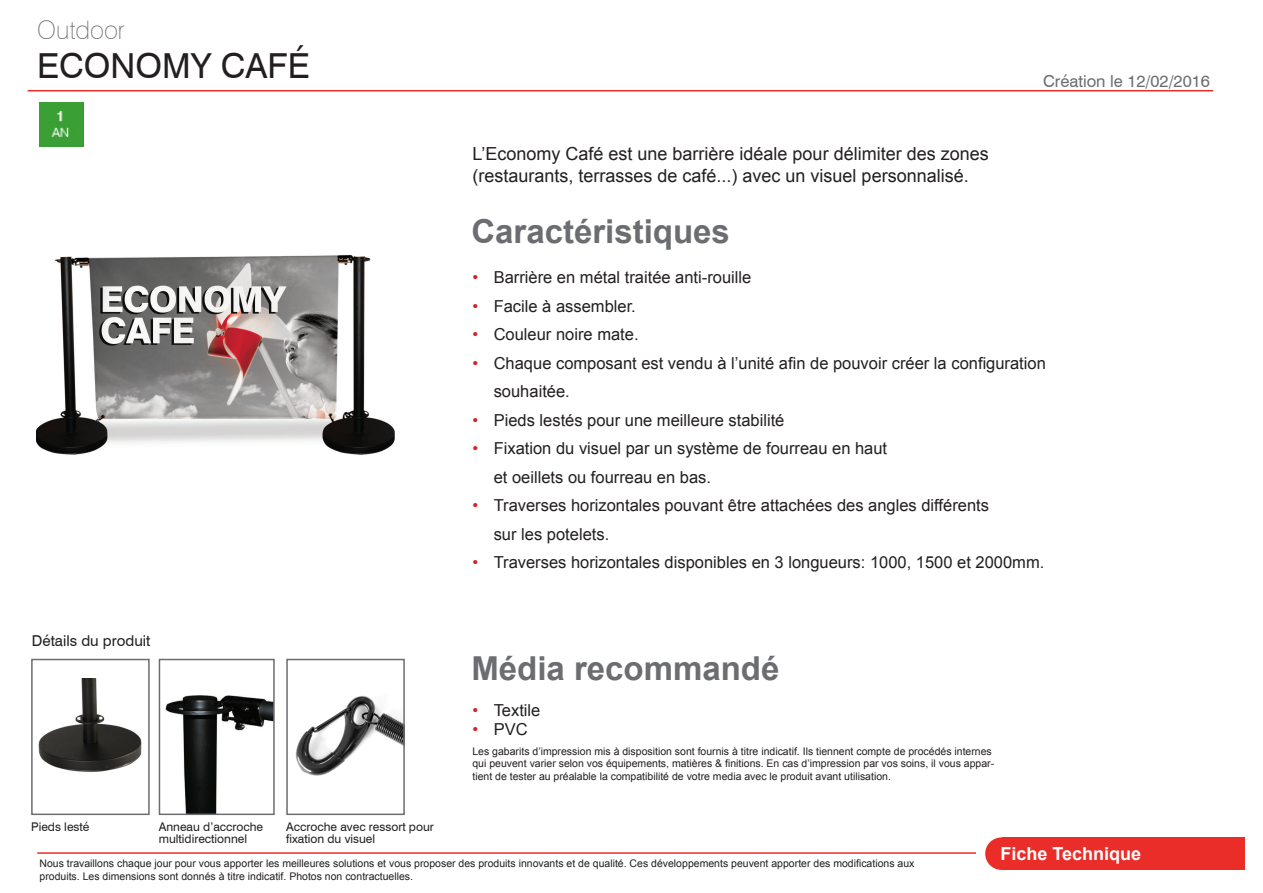
<style>
.page{position:relative;width:1263px;height:893px;background:#fff}
.page>*{position:absolute;margin:0;border:0;box-sizing:border-box;transform-origin:0 0}
.t1{font:34.5px "Swiss 721 BT";color:#231f20}
.t2{font:700 33px "Arial";color:#6c6d70}
.t3{font:100 25.5px "Swiss 721 BT";color:#6c6d70}
.t4{font:18px/21.6px "Arial";color:#231f20}
.t5{font:700 18px "Arial";color:#fff}
.t6{font:16.5px/28.5px "Arial";color:#231f20}
.t7{font:16.5px "Swiss 721 BT";color:#6c6d70}
.t8{font:15px "Swiss 721 BT";color:#231f20}
.t9{font:12px/12px "Swiss 721 BT";color:#231f20}
.t10{font:10.5px/12.6px "Arial";color:#231f20}
.s1{color:#d1232a}
</style>
<div class="page">
<img style="left:36px;top:255px;width:359px;height:200px">
<hr style="left:28px;top:90px;width:1185px;height:1px;background:#ea2d29">
<img style="left:38px;top:679px;width:104px;height:93px">
<div style="left:31px;top:659px;width:119px;height:156px;border:2px solid #6c6d70"></div>
<img style="left:295px;top:695px;width:107px;height:81px">
<div style="left:286px;top:659px;width:119px;height:156px;border:2px solid #6c6d70"></div>
<img style="left:165px;top:695px;width:107px;height:117px">
<div style="left:159px;top:659px;width:116px;height:156px;border:2px solid #6c6d70"></div>
<div style="left:985px;top:837px;width:33px;height:33px;background:#ea2d29;border-radius:50%"></div>
<div style="left:1002px;top:837px;width:243px;height:33px;background:#ea2d29"></div>
<hr style="left:37px;top:852px;width:939px;height:2px;background:#ea2d29">
<img style="left:40px;top:103px;width:44px;height:44px">
<p class="t3" style="left:37px;top:15px;width:89px">Outdoor</p>
<p class="t1" style="left:37px;top:45px;width:274px">ECONOMY CAFÉ</p>
<p class="t8" style="left:32px;top:631px;width:120px">Détails du produit</p>
<p class="t9" style="left:31px;top:820px;width:60px">Pieds lesté</p>
<p class="t9" style="left:159px;top:820px;width:106px">Anneau d’accroche multidirectionnel</p>
<p class="t9" style="left:286px;top:820px;width:149px">Accroche avec ressort pour fixation du visuel</p>
<p class="t4" style="left:472px;top:143px;width:518px">L’Economy Café est une barrière idéale pour délimiter des zones (restaurants, terrasses de café...) avec un visuel personnalisé.</p>
<p class="t2" style="left:471px;top:210px;width:260px">Caractéristiques</p>
<p class="t7" style="left:1043px;top:71px;width:168px">Création le 12/02/2016</p>
<p class="t6" style="left:472px;top:263px;width:280px"><span class="s1">•</span> Barrière en métal traitée anti-rouille</p>
<p class="t6" style="left:472px;top:292px;width:165px"><span class="s1">•</span> Facile à assembler.</p>
<p class="t6" style="left:472px;top:320px;width:168px"><span class="s1">•</span> Couleur noire mate.</p>
<p class="t6" style="left:494px;top:349px;width:554px;text-indent:-21px"><span class="s1">•</span> Chaque composant est vendu à l’unité afin de pouvoir créer la configuration souhaitée.</p>
<p class="t6" style="left:472px;top:406px;width:313px"><span class="s1">•</span> Pieds lestés pour une meilleure stabilité</p>
<p class="t6" style="left:494px;top:434px;width:395px;text-indent:-21px"><span class="s1">•</span> Fixation du visuel par un système de fourreau en haut et oeillets ou fourreau en bas.</p>
<p class="t6" style="left:494px;top:491px;width:497px;text-indent:-21px"><span class="s1">•</span> Traverses horizontales pouvant être attachées des angles différents sur les potelets.</p>
<p class="t6" style="left:472px;top:548px;width:573px"><span class="s1">•</span> Traverses horizontales disponibles en 3 longueurs: 1000, 1500 et 2000mm.</p>
<p class="t2" style="left:471px;top:647px;width:310px">Média recommandé</p>
<p class="t6" style="left:472px;top:696px;width:70px"><span class="s1">•</span> Textile</p>
<p class="t6" style="left:472px;top:715px;width:57px"><span class="s1">•</span> PVC</p>
<p class="t10" style="left:472px;top:745px;width:523px">Les gabarits d’impression mis à disposition sont fournis à titre indicatif. Ils tiennent compte de procédés internes qui peuvent varier selon vos équipements, matières &amp; finitions. En cas d’impression par vos soins, il vous appar&shy;tient de tester au préalable la compatibilité de votre media avec le produit avant utilisation.</p>
<p class="t10" style="left:40px;top:857px;width:876px">Nous travaillons chaque jour pour vous apporter les meilleures solutions et vous proposer des produits innovants et de qualité. Ces développements peuvent apporter des modifications aux produits. Les dimensions sont donnés à titre indicatif. Photos non contractuelles.</p>
<p class="t5" style="left:1000px;top:842px;width:142px">Fiche Technique</p>
</div>
